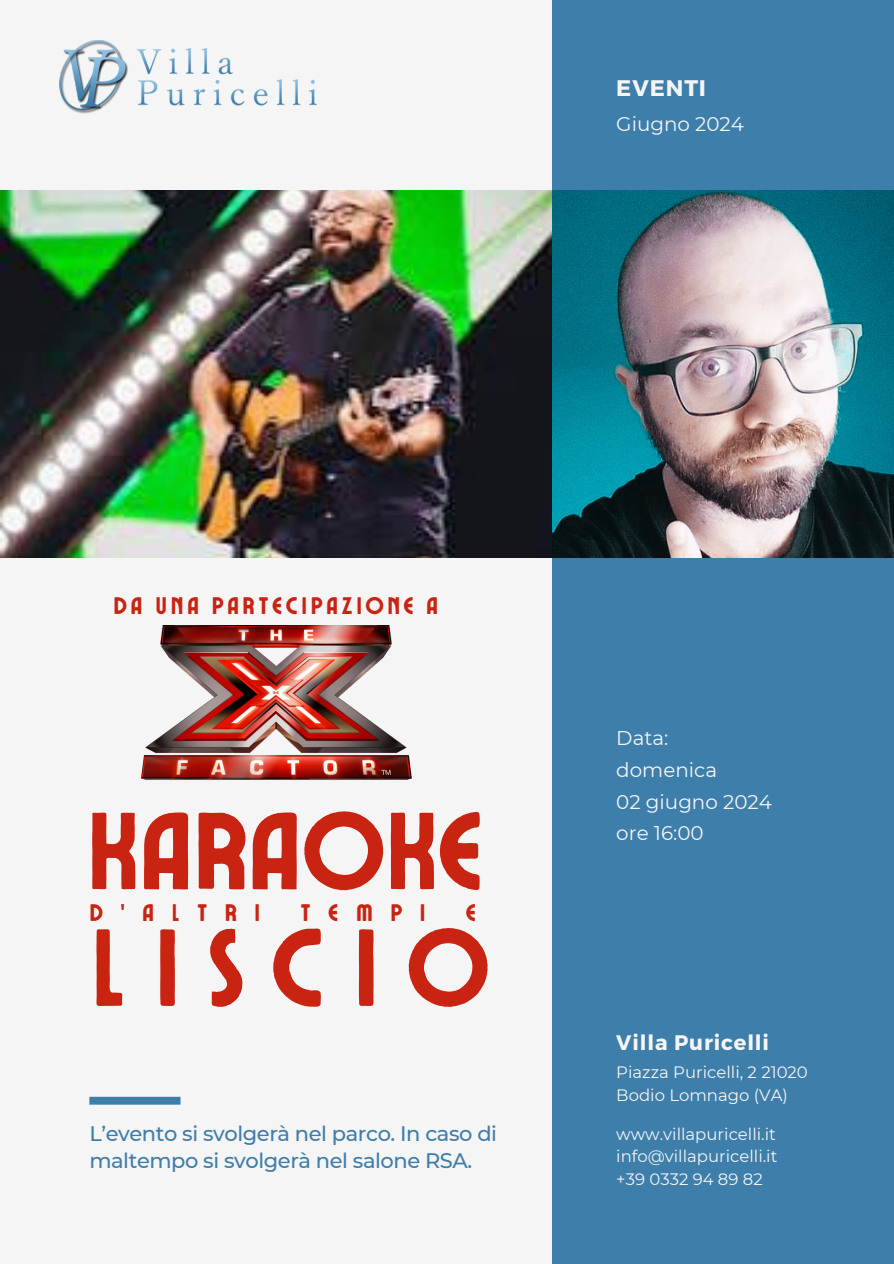
<style>
.page{position:relative;width:894px;height:1264px;background:#fff}
.page>*{position:absolute;margin:0;border:0;box-sizing:border-box;transform-origin:0 0}
.t1{font:109.5px "Ayr Lucidity Condensed";color:#c92312}
.t2{font:24px "Ayr Lucidity Condensed";letter-spacing:.13em;color:#c92312}
.t3{font:700 22.5px "Montserrat";letter-spacing:.04em;color:#f5f5f5}
.t4{font:500 21px/27px "Montserrat";letter-spacing:-.02em;color:#3e7eab}
.t5{font:700 21px "Montserrat";letter-spacing:.04em;color:#f5f5f5}
.t6{font:19.8px/31.5px "Montserrat";color:#f5f5f5}
.t7{font:16.5px/22.5px "Montserrat";color:#f5f5f5}
</style>
<div class="page">
<div style="left:0;top:0;width:893px;height:1263px;background:#f5f5f5"></div>
<div style="left:552px;top:557px;width:341px;height:706px;background:#3e7eab"></div>
<img style="left:0;top:190px;width:893px;height:367px">
<img style="left:60px;top:40px;width:256px;height:73px">
<div style="left:89px;top:1096px;width:91px;height:8px;background:#3e7eab"></div>
<div style="left:552px;top:0;width:341px;height:190px;background:#3e7eab"></div>
<img style="left:141px;top:625px;width:270px;height:155px">
<h4 class="t3" style="left:616px;top:73px;width:91px">EVENTI</h4>
<h3 class="t6" style="left:616px;top:108px;width:129px">Giugno 2024</h3>
<p class="t2" style="left:114px;top:589px;width:326px">DA UNA PARTECIPAZIONE A</p>
<h3 class="t1" style="left:85px;top:779px;width:393px">KARAOKE</h3>
<p class="t2" style="left:89px;top:896px;width:172px">D’ALTRI</p>
<p class="t2" style="left:300px;top:896px;width:127px">TEMPI</p>
<p class="t2" style="left:465px;top:896px;width:12px">E</p>
<p class="t1" style="left:89px;top:896px;width:373px">LISCIO</p>
<p class="t4" style="left:89px;top:1120px;width:409px">L’evento si svolgerà nel parco. In caso di maltempo si svolgerà nel salone RSA.</p>
<h2 class="t6" style="left:616px;top:722px;width:157px">Data: domenica<br>02 giugno 2024 ore 16:00</h2>
<h2 class="t5" style="left:616px;top:1028px;width:154px">Villa Puricelli</h2>
<p class="t7" style="left:616px;top:1060px;width:193px">Piazza Puricelli, 2 21020<br>Bodio Lomnago (VA)</p>
<p class="t7" style="left:616px;top:1122px;width:161px">www.villapuricelli.it</p>
<h1 class="t7" style="left:616px;top:1145px;width:163px">info@villapuricelli.it</h1>
<h1 class="t7" style="left:616px;top:1167px;width:148px">+39 0332 94 89 82</h1>
</div>
